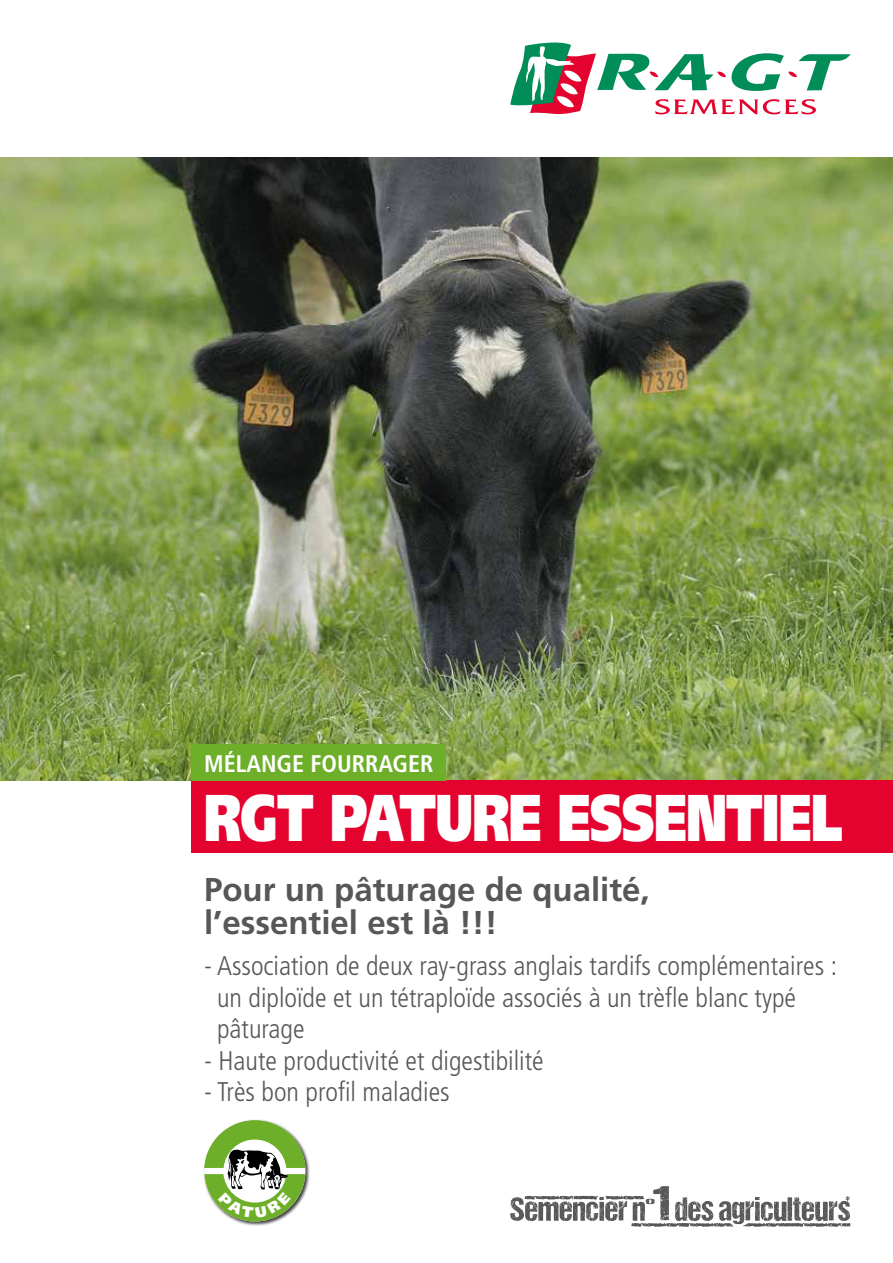
<style>
.page{position:relative;width:893px;height:1263px;background:#fff}
.page>*{position:absolute;margin:0;border:0;box-sizing:border-box;transform-origin:0 0}
.t1{font:900 66px "Frutiger LT Std";letter-spacing:-.02em;color:#fff;scale:.73 1}
.t2{font:700 33px/33px "Frutiger LT Std";color:#575756}
.t3{font:300 condensed 27px/31.5px "Frutiger LT Std";color:#575756}
.t4{font:700 condensed 24px "Frutiger LT Std";color:#fff}
</style>
<div class="page">
<svg style="left:510px;top:43px;width:340px;height:72px"></svg>
<svg style="left:510px;top:1186px;width:340px;height:41px"></svg>
<img style="left:0;top:157px;width:893px;height:623px">
<div style="left:191px;top:780px;width:702px;height:73px;background:#e4032e"></div>
<div style="left:191px;top:744px;width:255px;height:36px;background:#6eaf29"></div>
<div style="left:203px;top:1119px;width:107px;height:107px;background:#000;opacity:.75"></div>
<svg style="left:204px;top:1120px;width:101px;height:101px"></svg>
<p class="t4" style="left:204px;top:749px;width:231px">MÉLANGE FOURRAGER</p>
<h1 class="t1" style="left:204px;top:778px;width:876px">RGT PATURE ESSENTIEL</h1>
<p class="t2" style="left:204px;top:873px;width:447px">Pour un pâturage de qualité, l’essentiel est là !!!</p>
<p class="t3" style="left:217px;top:950px;width:622px;text-indent:-13px">- Association de deux ray-grass anglais tardifs complémentaires : un diploïde et un tétraploïde associés à un trèfle blanc typé pâturage</p>
<p class="t3" style="left:204px;top:1045px;width:341px">- Haute productivité et digestibilité</p>
<p class="t3" style="left:204px;top:1077px;width:247px">- Très bon profil maladies</p>
</div>
